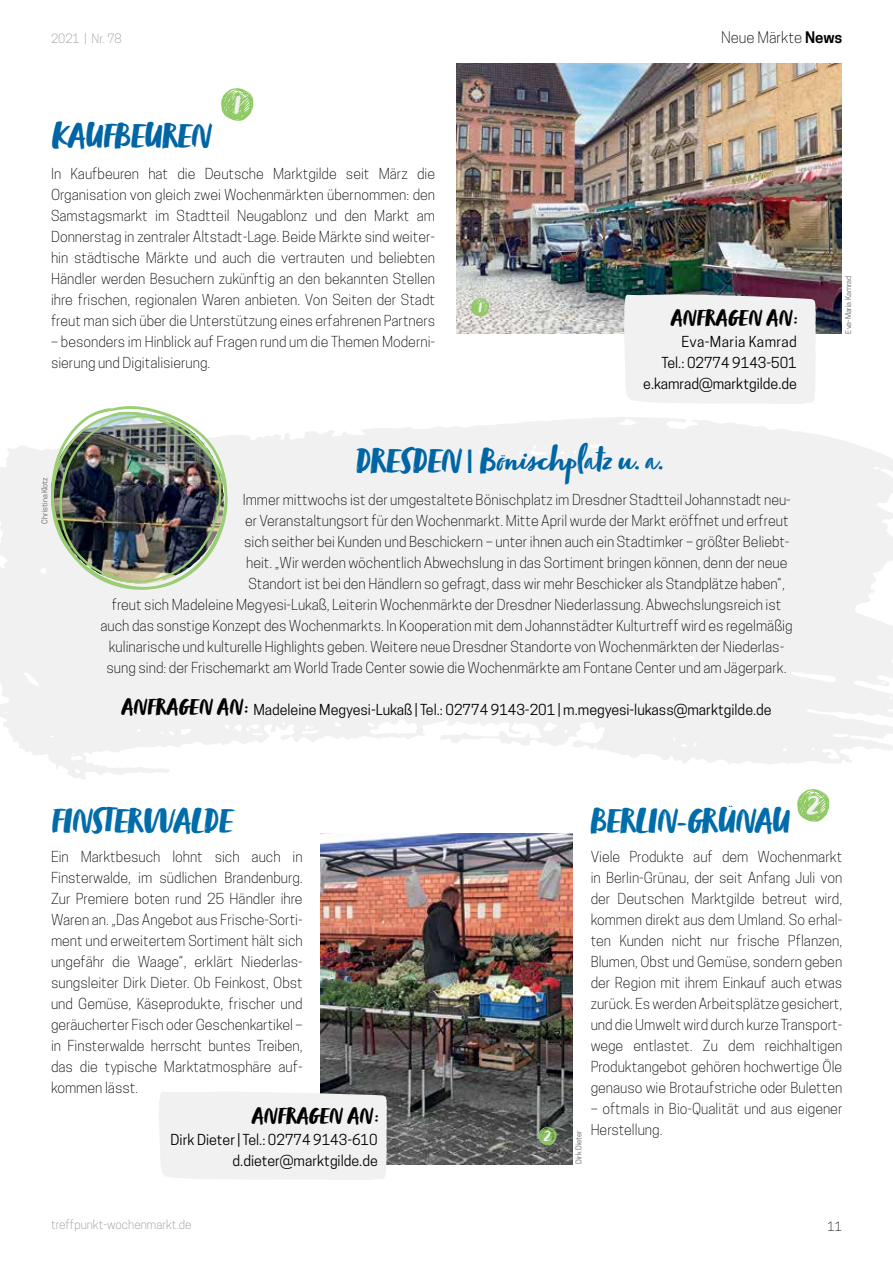
<style>
.page{position:relative;width:893px;height:1263px;background:#fff}
.page>*{position:absolute;margin:0;border:0;box-sizing:border-box;transform-origin:0 0}
.t1{font:36px "Zooja Pro";color:#0065a4}
.t2{font:36px "Zooja Pro";color:#006ca9}
.t3{font:33.3px "Zooja Pro";color:#f1f1f2}
.t4{font:24px "Zooja Pro";letter-spacing:.03em;color:#000}
.t5{font:18.6px "Zooja Pro";color:#f1f1f2}
.t6{font:300 15px "Cooper Hewitt";color:#000}
.t7{font:300 14.25px/21px "Cooper Hewitt";color:#000;text-align:justify}
.t8{font:14.25px/21px "Cooper Hewitt";color:#000;text-align:right}
.t9{font:300 12px "Cooper Hewitt";color:#939598}
.t10{font:300 12px "Cooper Hewitt";color:#000}
.t11{font:7.5px "Cooper Hewitt";color:#636466}
.s1{font-weight:600}
.s2{font-family:"Cooper Hewitt";font-weight:500;font-size:30px}
.s3{font-family:"Zooja Pro";font-size:24px}
</style>
<div class="page">
<img style="left:321px;top:833px;width:251px;height:331px">
<svg style="left:0;top:417px;width:893px;height:363px;fill:#f1f1f2"></svg>
<img style="left:456px;top:64px;width:386px;height:270px">
<div style="left:624px;top:294px;width:192px;height:110px;background:#f1f1f2"></div>
<div style="left:159px;top:1091px;width:228px;height:89px;background:#f1f1f2"></div>
<svg style="left:221px;top:88px;width:32px;height:33px"></svg>
<svg style="left:797px;top:789px;width:32px;height:33px"></svg>
<svg style="left:471px;top:298px;width:18px;height:18px"></svg>
<svg style="left:539px;top:1127px;width:18px;height:18px"></svg>
<img style="left:51px;top:406px;width:177px;height:184px">
<p class="t9" style="left:51px;top:31px;width:72px">2021 | Nr. 78</p>
<h2 class="t3" style="left:233px;top:83px;width:9px">1</h2>
<h1 class="t1" style="left:51px;top:113px;width:161px">KAUFBEUREN</h1>
<p class="t7" style="left:51px;top:163px;width:386px">In Kaufbeuren hat die Deutsche Marktgilde seit März die Organisation von gleich zwei Wochenmärkten übernommen: den Samstagsmarkt im Stadtteil Neugablonz und den Markt am Donnerstag in zentraler Altstadt-Lage. Beide Märkte sind weiter&shy;hin städtische Märkte und auch die vertrauten und beliebten Händler werden Besuchern zukünftig an den bekannten Stellen ihre frischen, regionalen Waren anbieten. Von Seiten der Stadt freut man sich über die Unterstützung eines erfahrenen Partners</p>
<p class="t7" style="left:51px;top:331px;width:386px">– besonders im Hinblick auf Fragen rund um die Themen Moderni&shy;sierung und Digitalisierung.</p>
<h3 class="t5" style="left:478px;top:295px;width:6px">1</h3>
<p class="t6" style="left:721px;top:28px;width:123px">Neue Märkte <span class="s1">News</span></p>
<h3 class="t4" style="left:671px;top:303px;width:128px">ANFRAGEN AN:</h3>
<p class="t8" style="left:643px;top:331px;width:155px">Eva-Maria Kamrad<br>Tel.: 02774 9143-501 e.kamrad@marktgilde.de</p>
<p class="t11" style="left:844px;top:334px;width:59px;rotate:-90deg">Eva-Maria Kamrad</p>
<p class="t11" style="left:40px;top:523px;width:48px;rotate:-90deg">Christina Klotz</p>
<h1 class="t1" style="left:355px;top:439px;width:309px">DRESDEN <span class="s2">I</span> Bönischplatz u. a.</h1>
<p class="t7" style="left:243px;top:489px;width:550px">Immer mittwochs ist der umgestaltete Bönischplatz im Dresdner Stadtteil Johannstadt neu-</p>
<p class="t7" style="left:245px;top:510px;width:545px">er Veranstaltungsort für den Wochenmarkt. Mitte April wurde der Markt eröffnet und erfreut</p>
<p class="t7" style="left:244px;top:531px;width:547px">sich seither bei Kunden und Beschickern – unter ihnen auch ein Stadtimker – größter Beliebt-</p>
<p class="t7" style="left:246px;top:552px;width:543px">heit. „Wir werden wöchentlich Abwechslung in das Sortiment bringen können, denn der neue</p>
<p class="t7" style="left:248px;top:573px;width:538px">Standort ist bei den Händlern so gefragt, dass wir mehr Beschicker als Standplätze haben“,</p>
<p class="t7" style="left:112px;top:594px;width:671px">freut sich Madeleine Megyesi-Lukaß, Leiterin Wochenmärkte der Dresdner Niederlassung. Abwechslungsreich ist</p>
<p class="t7" style="left:100px;top:615px;width:694px">auch das sonstige Konzept des Wochenmarkts. In Kooperation mit dem Johannstädter Kulturtreff wird es regelmäßig</p>
<p class="t7" style="left:109px;top:636px;width:677px">kulinarische und kulturelle Highlights geben. Weitere neue Dresdner Standorte von Wochenmärkten der Niederlas-</p>
<p class="t7" style="left:106px;top:657px;width:681px">sung sind: der Frischemarkt am World Trade Center sowie die Wochenmärkte am Fontane Center und am Jägerpark.</p>
<p class="t8" style="left:121px;top:699px;width:652px"><span class="s3">ANFRAGEN AN:</span> Madeleine Megyesi-Lukaß | Tel.: 02774 9143-201 | m.megyesi-lukass@marktgilde.de</p>
<h1 class="t2" style="left:51px;top:799px;width:183px">FINSTERWALDE</h1>
<p class="t7" style="left:51px;top:846px;width:253px">Ein Marktbesuch lohnt sich auch in Finsterwalde, im südlichen Brandenburg.<br>Zur Premiere boten rund 25 Händler ihre Waren an. „Das Angebot aus Frische-Sorti&shy;ment und erweitertem Sortiment hält sich ungefähr die Waage“, erklärt Niederlas&shy;sungsleiter Dirk Dieter. Ob Feinkost, Obst und Gemüse, Käseprodukte, frischer und geräucherter Fisch oder Geschenkartikel – in Finsterwalde herrscht buntes Treiben, das die typische Marktatmosphäre auf&shy;kommen lässt.</p>
<h3 class="t4" style="left:252px;top:1101px;width:128px">ANFRAGEN AN:</h3>
<p class="t8" style="left:171px;top:1129px;width:209px">Dirk Dieter | Tel.: 02774 9143-610 d.dieter@marktgilde.de</p>
<h3 class="t5" style="left:544px;top:1124px;width:9px">2</h3>
<p class="t11" style="left:574px;top:1164px;width:35px;rotate:-90deg">Dirk Dieter</p>
<h2 class="t3" style="left:807px;top:784px;width:15px">2</h2>
<h1 class="t2" style="left:591px;top:799px;width:200px">BERLIN-GRÜNAU</h1>
<p class="t7" style="left:591px;top:846px;width:253px">Viele Produkte auf dem Wochenmarkt in Berlin-Grünau, der seit Anfang Juli von der Deutschen Marktgilde betreut wird, kommen direkt aus dem Umland. So erhal&shy;ten Kunden nicht nur frische Pflanzen, Blumen, Obst und Gemüse, sondern geben der Region mit ihrem Einkauf auch etwas zurück. Es werden Arbeitsplätze gesichert, und die Umwelt wird durch kurze Transport&shy;wege entlastet. Zu dem reichhaltigen Produktangebot gehören hochwertige Öle genauso wie Brotaufstriche oder Buletten</p>
<p class="t7" style="left:591px;top:1098px;width:253px">– oftmals in Bio-Qualität und aus eigener<br>Herstellung.</p>
<p class="t9" style="left:51px;top:1218px;width:142px">treffpunkt-wochenmarkt.de</p>
<p class="t10" style="left:827px;top:1219px;width:16px">11</p>
</div>
